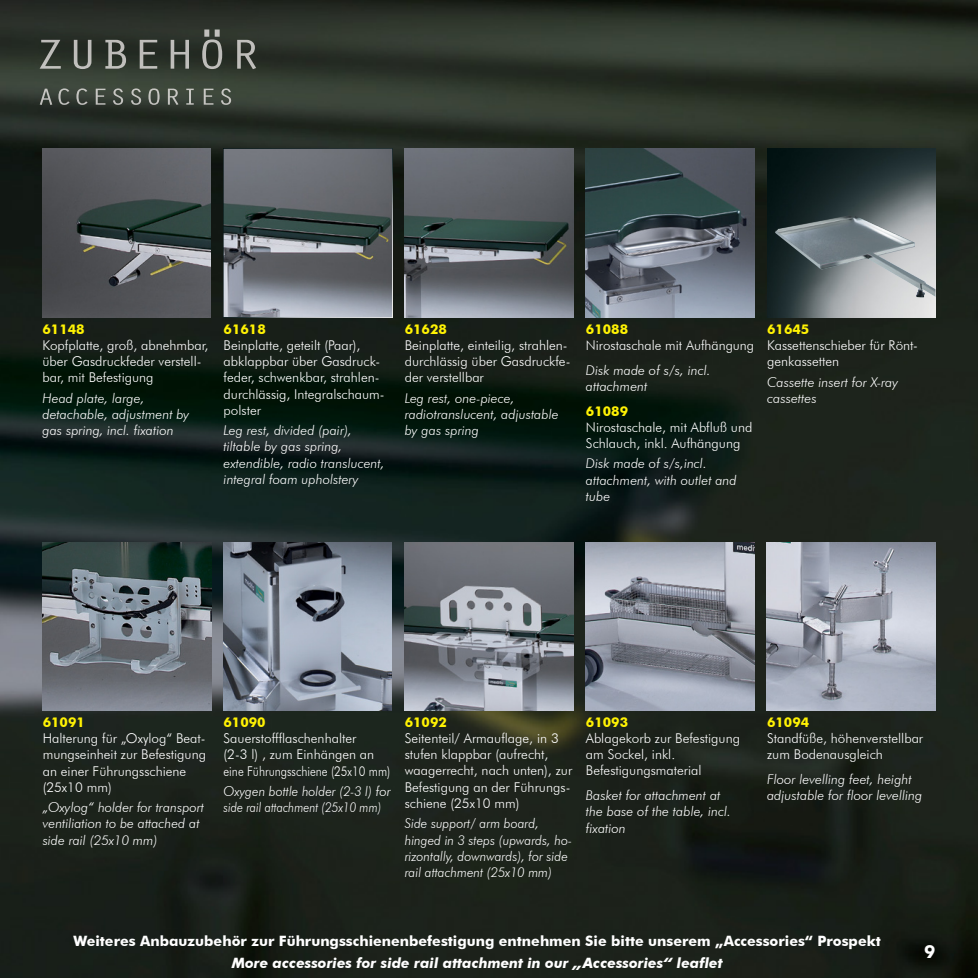
<style>
.page{position:relative;width:978px;height:978px;background:#fff}
.page>*{position:absolute;margin:0;border:0;box-sizing:border-box;transform-origin:0 0}
.t1{font:700 18px "Futura BT";color:#fff}
.t2{font:700 14.25px "Futura BT";color:#fff}
.t3{font:italic 700 14.25px "Futura BT";color:#fff}
.t4{font:300 13.5px/16.2px "Futura BT";color:#fff}
.t5{font:italic 300 13.5px/16.2px "Futura BT";color:#fff}
.t6{font:italic 300 13.5px/16.2px "Futura BT";color:#fff;scale:.95 1}
.t7{font:700 13.5px "Futura BT";color:#fff203}
</style>
<div class="page">
<img style="left:0;top:0;width:978px;height:978px">
<img style="left:40px;top:30px;width:216px;height:39px">
<img style="left:34px;top:88px;width:197px;height:17px">
<img style="left:224px;top:542px;width:168px;height:169px">
<img style="left:43px;top:542px;width:168px;height:169px">
<img style="left:405px;top:542px;width:168px;height:169px">
<img style="left:586px;top:542px;width:168px;height:169px">
<img style="left:43px;top:149px;width:168px;height:168px">
<img style="left:224px;top:149px;width:168px;height:168px">
<img style="left:405px;top:149px;width:168px;height:168px">
<img style="left:767px;top:542px;width:168px;height:169px">
<img style="left:586px;top:149px;width:168px;height:168px">
<img style="left:767px;top:149px;width:168px;height:168px">
<img style="left:775px;top:215px;width:160px;height:83px">
<p class="t7" style="left:43px;top:321px;width:44px">61148</p>
<p class="t4" style="left:43px;top:337px;width:168px">Kopfplatte, groß, abnehmbar, über Gasdruckfeder verstell&shy;bar, mit Befestigung</p>
<p class="t5" style="left:43px;top:390px;width:148px">Head plate, large, detachable, adjustment by gas spring, incl. fixation</p>
<p class="t7" style="left:224px;top:321px;width:44px">61618</p>
<p class="t4" style="left:224px;top:337px;width:162px">Beinplatte, geteilt (Paar), abklappbar über Gasdruck&shy;feder, schwenkbar, strahlen&shy;durchlässig, Integralschaum&shy;polster</p>
<p class="t5" style="left:224px;top:422px;width:163px">Leg rest, divided (pair), tiltable by gas spring, extendible, radio translucent, integral foam upholstery</p>
<p class="t7" style="left:405px;top:321px;width:44px">61628</p>
<p class="t4" style="left:405px;top:337px;width:167px">Beinplatte, einteilig, strahlen&shy;durchlässig über Gasdruckfe&shy;der verstellbar</p>
<p class="t5" style="left:405px;top:390px;width:155px">Leg rest, one-piece, radiotranslucent, adjustable by gas spring</p>
<p class="t7" style="left:586px;top:321px;width:44px">61088</p>
<p class="t4" style="left:586px;top:337px;width:170px">Nirostaschale mit Aufhängung</p>
<p class="t5" style="left:586px;top:362px;width:126px">Disk made of s/s, incl. attachment</p>
<p class="t7" style="left:586px;top:403px;width:44px">61089</p>
<p class="t4" style="left:586px;top:419px;width:168px">Nirostaschale, mit Abfluß und<br>Schlauch, inkl. Aufhängung</p>
<p class="t5" style="left:586px;top:455px;width:152px">Disk made of s/s,incl. attachment, with outlet and tube</p>
<p class="t7" style="left:767px;top:321px;width:44px">61645</p>
<p class="t4" style="left:767px;top:337px;width:152px">Kassettenschieber für Rönt&shy;genkassetten</p>
<p class="t5" style="left:767px;top:374px;width:133px">Cassette insert for X-ray cassettes</p>
<p class="t7" style="left:43px;top:714px;width:44px">61091</p>
<p class="t4" style="left:43px;top:730px;width:165px">Halterung für „Oxylog“ Beat&shy;mungseinheit zur Befestigung an einer Führungsschiene (25x10 mm)</p>
<p class="t5" style="left:43px;top:799px;width:163px">„Oxylog“ holder for transport ventiliation to be attached at side rail (25x10 mm)</p>
<p class="t7" style="left:224px;top:714px;width:44px">61090</p>
<p class="t4" style="left:224px;top:730px;width:168px">Sauerstoffflaschenhalter<br>(2-3 l) , zum Einhängen an eine Führungsschiene (25x10 mm)</p>
<p class="t6" style="left:224px;top:783px;width:178px">Oxygen bottle holder (2-3 l) for side rail attachment (25x10 mm)</p>
<p class="t7" style="left:405px;top:714px;width:44px">61092</p>
<p class="t4" style="left:405px;top:730px;width:169px">Seitenteil/ Armauflage, in 3 stufen klappbar (aufrecht, waagerrecht, nach unten), zur<br>Befestigung an der Führungs&shy;schiene (25x10 mm)</p>
<p class="t6" style="left:405px;top:815px;width:178px">Side support/ arm board, hinged in 3 steps (upwards, ho&shy;rizontally, downwards), for side rail attachment (25x10 mm)</p>
<p class="t7" style="left:586px;top:714px;width:44px">61093</p>
<p class="t4" style="left:586px;top:730px;width:156px">Ablagekorb zur Befestigung am Sockel, inkl.<br>Befestigungsmaterial</p>
<p class="t5" style="left:586px;top:787px;width:147px">Basket for attachment at the base of the table, incl. fixation</p>
<p class="t7" style="left:767px;top:714px;width:44px">61094</p>
<p class="t4" style="left:767px;top:730px;width:158px">Standfüße, höhenverstellbar zum Bodenausgleich</p>
<p class="t5" style="left:767px;top:771px;width:157px">Floor levelling feet, height adjustable for floor levelling</p>
<p class="t2" style="left:73px;top:933px;width:809px">Weiteres Anbauzubehör zur Führungsschienenbefestigung entnehmen Sie bitte unserem „Accessories“ Prospekt</p>
<p class="t3" style="left:232px;top:954px;width:492px">More accessories for side rail attachment in our „Accessories“ leaflet</p>
<h1 class="t1" style="left:924px;top:940px;width:13px">9</h1>
</div>
